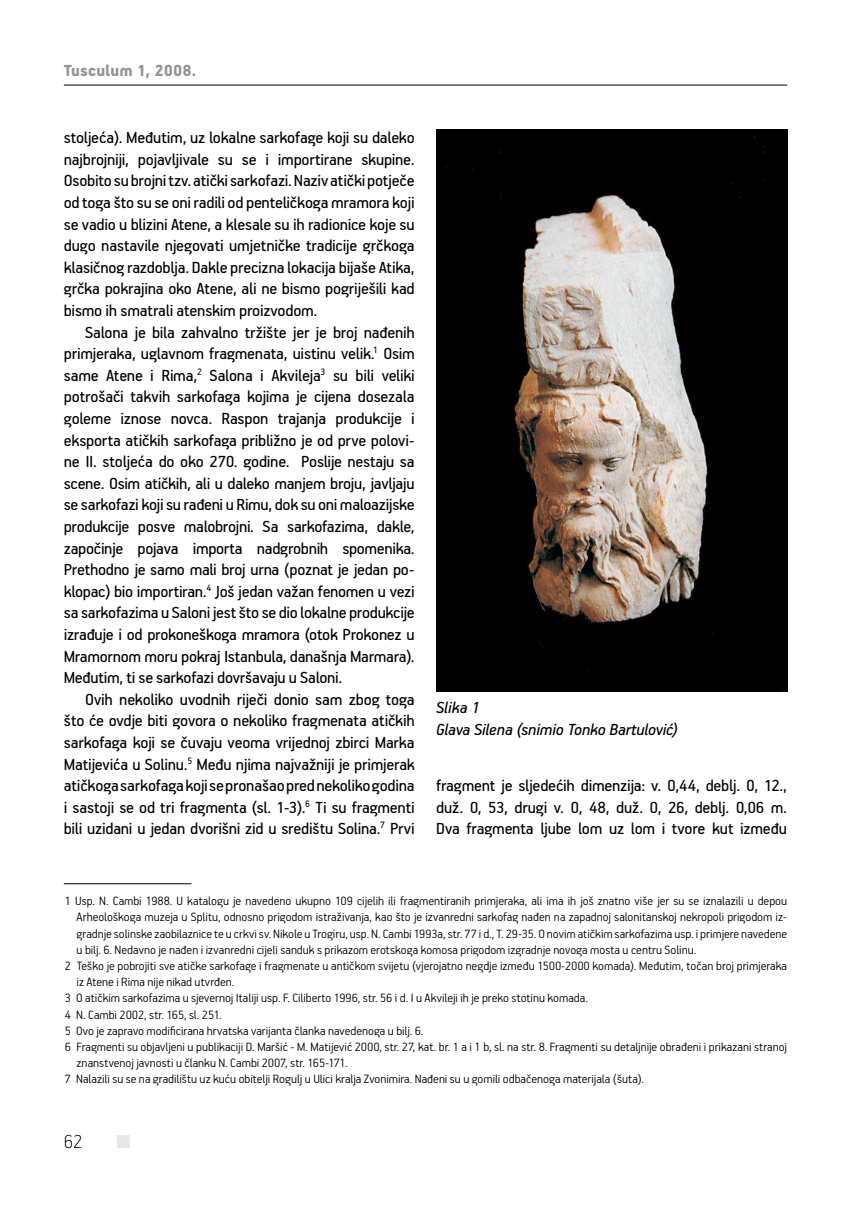
<style>
.page{position:relative;width:851px;height:1212px;background:#fff}
.page>*{position:absolute;margin:0;border:0;box-sizing:border-box;transform-origin:0 0}
.t1{font:100 21px "PF Handbook Pro";color:#000}
.t2{font:18px/21.6px "PF Handbook Pro";letter-spacing:-.015em;color:#000;text-align:justify}
.t3{font:italic 18px/21.6px "PF Handbook Pro";letter-spacing:-.01em;color:#000}
.t4{font:900 18px "PF Handbook Pro";letter-spacing:.005em;color:#939598}
.t5{font:300 13.5px "PF Handbook Pro";color:#000}
</style>
<div class="page">
<div style="left:117px;top:1135px;width:13px;height:13px;background:#e6e7e8"></div>
<hr style="left:64px;top:85px;width:723px;height:1px;background:#000">
<hr style="left:64px;top:883px;width:127px;height:1px;background:#000">
<img style="left:436px;top:130px;width:351px;height:561px">
<p class="t4" style="left:64px;top:59px;width:134px">Tusculum 1, 2008.</p>
<p class="t2" style="left:64px;top:126px;width:352px">stoljeća). Međutim, uz lokalne sarkofage koji su daleko najbrojniji, pojavljivale su se i importirane skupine.<br>Osobito su brojni tzv. atički sarkofazi. Naziv atički potječe od toga što su se oni radili od penteličkoga mramora koji se vadio u blizini Atene, a klesale su ih radionice koje su dugo nastavile njegovati umjetničke tradicije grčkoga klasičnog razdoblja. Dakle precizna lokacija bijaše Atika, grčka pokrajina oko Atene, ali ne bismo pogriješili kad bismo ih smatrali atenskim proizvodom.</p>
<p class="t2" style="left:64px;top:321px;width:352px;text-indent:21px">Salona je bila zahvalno tržište jer je broj nađenih primjeraka, uglavnom fragmenata, uistinu velik.<sup>1</sup> Osim same Atene i Rima,<sup>2</sup> Salona i Akvileja<sup>3</sup> su bili veliki potrošači takvih sarkofaga kojima je cijena dosezala goleme iznose novca. Raspon trajanja produkcije i eksporta atičkih sarkofaga približno je od prve polovi&shy;ne II. stoljeća do oko 270. godine. Poslije nestaju sa scene. Osim atičkih, ali u daleko manjem broju, javljaju se sarkofazi koji su rađeni u Rimu, dok su oni maloazijske produkcije posve malobrojni. Sa sarkofazima, dakle, započinje pojava importa nadgrobnih spomenika.<br>Prethodno je samo mali broj urna (poznat je jedan po&shy;klopac) bio importiran.<sup>4</sup> Još jedan važan fenomen u vezi sa sarkofazima u Saloni jest što se dio lokalne produkcije izrađuje i od prokoneškoga mramora (otok Prokonez u Mramornom moru pokraj Istanbula, današnja Marmara).<br>Međutim, ti se sarkofazi dovršavaju u Saloni.</p>
<p class="t2" style="left:64px;top:688px;width:352px;text-indent:21px">Ovih nekoliko uvodnih riječi donio sam zbog toga što će ovdje biti govora o nekoliko fragmenata atičkih sarkofaga koji se čuvaju veoma vrijednoj zbirci Marka Matijevića u Solinu.<sup>5</sup> Među njima najvažniji je primjerak atičkoga sarkofaga koji se pronašao pred nekoliko godina i sastoji se od tri fragmenta (sl. 1-3).<sup>6</sup> Ti su fragmenti bili uzidani u jedan dvorišni zid u središtu Solina.<sup>7</sup> Prvi</p>
<p class="t3" style="left:436px;top:696px;width:243px">Slika 1<br>Glava Silena (snimio Tonko Bartulović)</p>
<p class="t2" style="left:436px;top:774px;width:352px">fragment je sljedećih dimenzija: v. 0,44, deblj. 0, 12., duž. 0, 53, drugi v. 0, 48, duž. 0, 26, deblj. 0,06 m.<br>Dva fragmenta ljube lom uz lom i tvore kut između</p>
<p class="t5" style="left:65px;top:893px;width:723px">1 Usp. N. Cambi 1988. U katalogu je navedeno ukupno 109 cijelih ili fragmentiranih primjeraka, ali ima ih još znatno više jer su se iznalazili u depou</p>
<p class="t5" style="left:77px;top:909px;width:712px">Arheološkoga muzeja u Splitu, odnosno prigodom istraživanja, kao što je izvanredni sarkofag nađen na zapadnoj salonitanskoj nekropoli prigodom iz-</p>
<p class="t5" style="left:77px;top:925px;width:712px">gradnje solinske zaobilaznice te u crkvi sv. Nikole u Trogiru, usp. N. Cambi 1993a, str. 77 i d., T. 29-35. O novim atičkim sarkofazima usp. i primjere navedene</p>
<p class="t5" style="left:77px;top:941px;width:621px">u bilj. 6. Nedavno je nađen i izvanredni cijeli sanduk s prikazom erotskoga komosa prigodom izgradnje novoga mosta u centru Solinu.</p>
<p class="t5" style="left:65px;top:957px;width:723px">2 Teško je pobrojiti sve atičke sarkofage i fragmenate u antičkom svijetu (vjerojatno negdje između 1500-2000 komada). Međutim, točan broj primjeraka</p>
<p class="t5" style="left:77px;top:974px;width:159px">iz Atene i Rima nije nikad utvrđen.</p>
<p class="t5" style="left:65px;top:990px;width:524px">3 O atičkim sarkofazima u sjevernoj Italiji usp. F. Ciliberto 1996, str. 56 i d. I u Akvileji ih je preko stotinu komada.</p>
<p class="t5" style="left:65px;top:1006px;width:158px">4 N. Cambi 2002, str. 165, sl. 251.</p>
<p class="t5" style="left:65px;top:1022px;width:360px">5 Ovo je zapravo modificirana hrvatska varijanta članka navedenoga u bilj. 6.</p>
<p class="t5" style="left:65px;top:1038px;width:723px">6 Fragmenti su objavljeni u publikaciji D. Maršić - M. Matijević 2000, str. 27, kat. br. 1 a i 1 b, sl. na str. 8. Fragmenti su detaljnije obrađeni i prikazani stranoj</p>
<p class="t5" style="left:77px;top:1055px;width:272px">znanstvenoj javnosti u članku N. Cambi 2007, str. 165-171.</p>
<p class="t5" style="left:65px;top:1071px;width:580px">7 Nalazili su se na gradilištu uz kuću obitelji Rogulj u Ulici kralja Zvonimira. Nađeni su u gomili odbačenoga materijala (šuta).</p>
<p class="t1" style="left:64px;top:1129px;width:20px">62</p>
</div>
